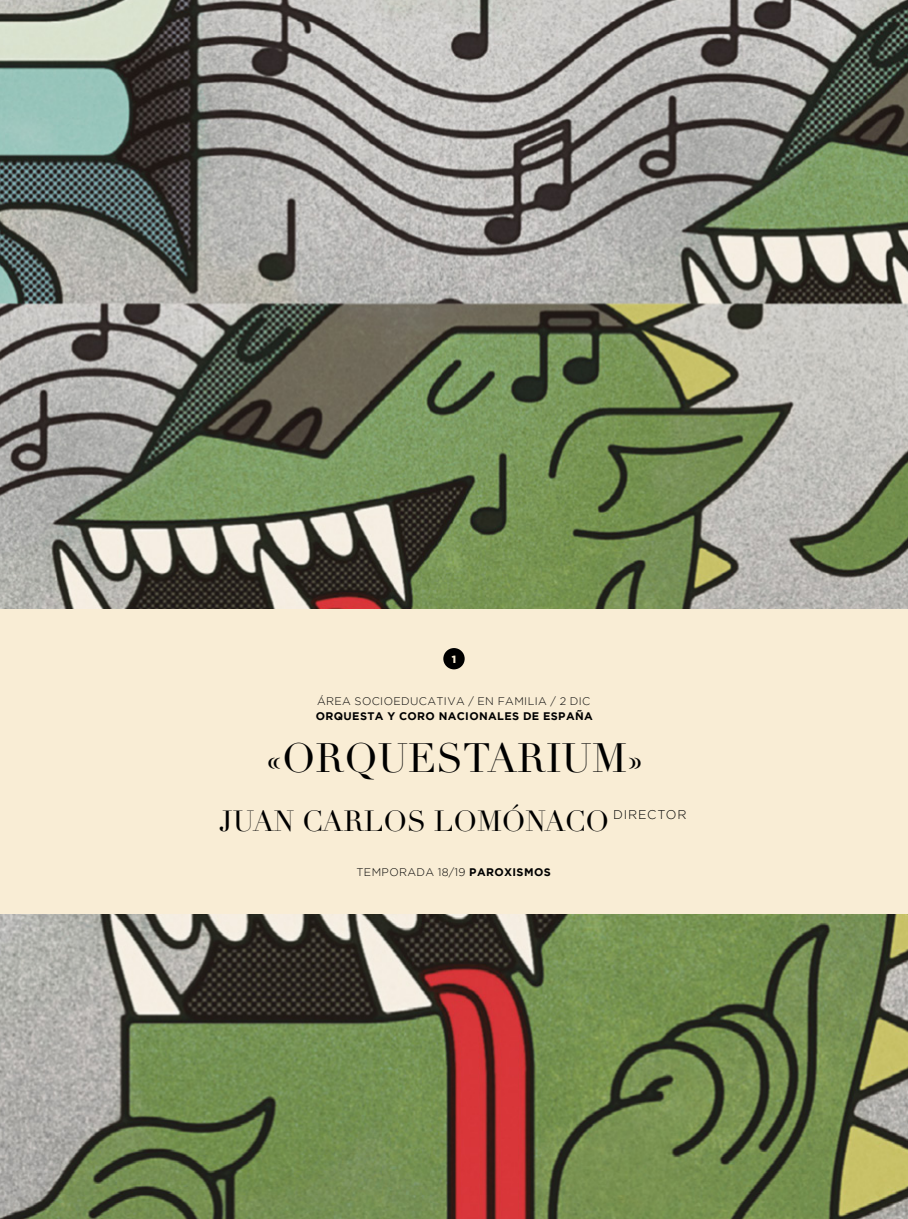
<style>
.page{position:relative;width:908px;height:1219px;background:#fff}
.page>*{position:absolute;margin:0;border:0;box-sizing:border-box;transform-origin:0 0}
.t1{font:40px "Didot";color:#000}
.t2{font:28.4px "Didot";color:#000}
.t3{font:300 12.6px "Gotham";letter-spacing:.07em;color:#000}
.t4{font:300 11px "Gotham";letter-spacing:.035em;color:#000}
.t5{font:700 11px "Gotham";letter-spacing:.035em;color:#000}
.t6{font:900 10.4px "Gotham";color:#f9edd5}
.s1{font-weight:700}
</style>
<div class="page">
<img style="left:0;top:0;width:907px;height:609px">
<img style="left:0;top:914px;width:907px;height:305px">
<div style="left:0;top:609px;width:907px;height:305px;background:#f9edd5"></div>
<div style="left:443px;top:648px;width:21px;height:21px;background:#000;border-radius:50%"></div>
<p class="t6" style="left:451px;top:653px;width:6px">1</p>
<p class="t4" style="left:317px;top:695px;width:275px">ÁREA SOCIOEDUCATIVA / EN FAMILIA / 2 DIC</p>
<p class="t5" style="left:315px;top:709px;width:278px">ORQUESTA Y CORO NACIONALES DE ESPAÑA</p>
<h1 class="t1" style="left:266px;top:734px;width:378px">«ORQUESTARIUM»</h1>
<h2 class="t2" style="left:219px;top:804px;width:391px">JUAN CARLOS LOMÓNACO</h2>
<p class="t3" style="left:613px;top:807px;width:75px">DIRECTOR</p>
<p class="t4" style="left:356px;top:866px;width:196px">TEMPORADA 18/19 <span class="s1">PAROXISMOS</span></p>
</div>
